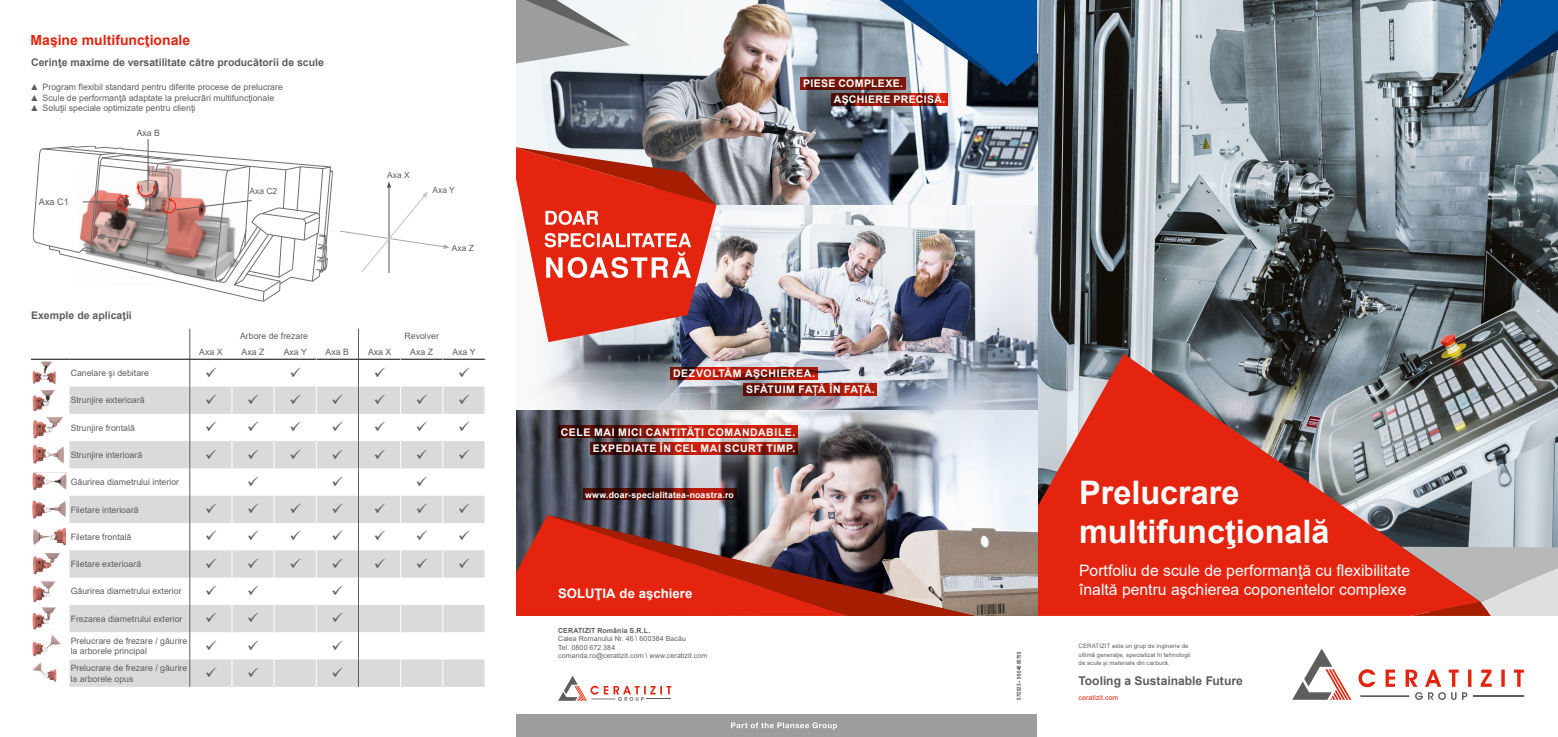
<style>
.page{position:relative;width:1558px;height:737px;background:#fff}
.page>*{position:absolute;margin:0;border:0;box-sizing:border-box;transform-origin:0 0}
.t1{font:700 32.46px/38.9px "Arial";color:#fff}
.t2{font:15.75px/18.9px "Arial";color:#fff}
.t3{font:700 14px "Arial";color:#e4240e}
.t4{font:700 13.12px "Arial";letter-spacing:.005em;color:#fff}
.t5{font:700 12.08px "Arial";color:#5e5e5d}
.t6{font:700 10.5px/16.4px "Arial";letter-spacing:.045em;color:#fff}
.t7{font:700 10.5px "Arial";color:#5e5e5d}
.t8{font:9.1px "Arial";color:#5e5e5d}
.t9{font:8.75px/10.5px "Arial";color:#5e5e5d}
.t10{font:700 8.75px "Arial";letter-spacing:.02em;color:#fff}
.t11{font:8.4px "Arial";color:#5e5e5d}
.t12{font:7px/8.4px "Arial";letter-spacing:.015em;color:#5e5e5d}
.t13{font:700 7px "Arial";letter-spacing:.015em;color:#5e5e5d}
.t14{font:6.91px "Arial";letter-spacing:.015em;color:#e4240e}
.t15{font:6.04px/8.7px "Arial";letter-spacing:.015em;color:#5e5e5d}
.t16{font:5.25px "Arial Narrow";letter-spacing:.02em;color:#000}
</style>
<div class="page">
<img style="left:1037px;top:0;width:521px;height:546px">
<svg style="left:1464px;top:0;width:94px;height:100px;background:#305f89"></svg>
<svg style="left:1480px;top:546px;width:78px;height:70px;background:#c7c6c7"></svg>
<svg style="left:1037px;top:354px;width:443px;height:262px;background:#bd554a"></svg>
<svg style="left:33px;top:145px;width:115px;height:100px"></svg>
<svg style="left:43px;top:147px;width:290px;height:155px"></svg>
<hr style="left:148px;top:139px;width:1px;height:52px;background:#5e5e5d">
<hr style="left:83px;top:202px;width:34px;height:1px;background:#5e5e5d">
<svg style="left:340px;top:181px;width:110px;height:92px"></svg>
<svg style="left:69px;top:386px;width:415px;height:300px;fill:#dadada"></svg>
<hr style="left:31px;top:359px;width:38px;height:1px;background:#000">
<svg style="left:274px;top:386px;width:1px;height:300px"></svg>
<hr style="left:190px;top:359px;width:42px;height:1px;background:#000">
<hr style="left:232px;top:359px;width:42px;height:1px;background:#000">
<hr style="left:274px;top:359px;width:42px;height:1px;background:#000">
<hr style="left:316px;top:359px;width:42px;height:1px;background:#000">
<hr style="left:358px;top:359px;width:43px;height:1px;background:#000">
<hr style="left:401px;top:359px;width:42px;height:1px;background:#000">
<hr style="left:443px;top:359px;width:42px;height:1px;background:#000">
<svg style="left:358px;top:329px;width:1px;height:357px"></svg>
<svg style="left:443px;top:359px;width:1px;height:327px"></svg>
<svg style="left:484px;top:359px;width:1px;height:327px"></svg>
<svg style="left:190px;top:329px;width:1px;height:357px"></svg>
<hr style="left:69px;top:359px;width:121px;height:1px;background:#000">
<img style="left:32px;top:362px;width:24px;height:22px">
<img style="left:32px;top:390px;width:23px;height:20px">
<img style="left:32px;top:417px;width:31px;height:21px">
<img style="left:32px;top:445px;width:32px;height:18px">
<img style="left:32px;top:473px;width:35px;height:17px">
<img style="left:32px;top:500px;width:34px;height:18px">
<img style="left:33px;top:528px;width:33px;height:17px">
<img style="left:33px;top:553px;width:27px;height:21px">
<img style="left:32px;top:581px;width:24px;height:21px">
<img style="left:32px;top:607px;width:24px;height:22px">
<img style="left:32px;top:635px;width:28px;height:22px">
<img style="left:32px;top:662px;width:24px;height:19px">
<svg style="left:1292px;top:648px;width:59px;height:51px"></svg>
<svg style="left:1358px;top:669px;width:166px;height:31px"></svg>
<img style="left:516px;top:0;width:521px;height:616px">
<svg style="left:800px;top:77px;width:105px;height:13px"></svg>
<svg style="left:831px;top:93px;width:117px;height:13px;background:#7d1508"></svg>
<svg style="left:670px;top:367px;width:147px;height:12px;background:#99180a"></svg>
<svg style="left:743px;top:383px;width:134px;height:13px;background:#8c1609"></svg>
<svg style="left:880px;top:0;width:157px;height:86px"></svg>
<svg style="left:558px;top:676px;width:113px;height:25px"></svg>
<svg style="left:516px;top:0;width:114px;height:63px"></svg>
<svg style="left:558px;top:425px;width:240px;height:13px;background:#971709"></svg>
<svg style="left:590px;top:442px;width:208px;height:13px;background:#861508"></svg>
<svg style="left:516px;top:515px;width:459px;height:101px;background:#aa4d44"></svg>
<svg style="left:582px;top:488px;width:154px;height:12px;background:#631006"></svg>
<div style="left:516px;top:715px;width:521px;height:22px;background:#9c9d9d"></div>
<svg style="left:731px;top:722px;width:106px;height:7px"></svg>
<svg style="left:516px;top:147px;width:200px;height:195px;background:#d65a4d"></svg>
<svg style="left:459px;top:394px;width:10px;height:10px"></svg>
<svg style="left:459px;top:421px;width:10px;height:10px"></svg>
<svg style="left:459px;top:449px;width:10px;height:9px"></svg>
<svg style="left:459px;top:503px;width:10px;height:10px"></svg>
<svg style="left:459px;top:531px;width:10px;height:9px"></svg>
<svg style="left:375px;top:359px;width:52px;height:327px"></svg>
<svg style="left:459px;top:558px;width:10px;height:10px"></svg>
<svg style="left:206px;top:359px;width:52px;height:327px"></svg>
<svg style="left:290px;top:359px;width:53px;height:327px"></svg>
<h3 class="t3" style="left:31px;top:30px;width:161px">Maşine multifuncţionale</h3>
<p class="t7" style="left:31px;top:55px;width:294px">Cerinţe maxime de versatilitate către producătorii de scule</p>
<p class="t9" style="left:30px;top:82px;width:254px">▲ Program flexibil standard pentru diferite procese de prelucrare</p>
<p class="t9" style="left:30px;top:92px;width:245px">▲ Scule de performanţă adaptate la prelucrări multifuncţionale</p>
<p class="t9" style="left:30px;top:103px;width:167px">▲ Soluţii speciale optimizate pentru clienţi</p>
<p class="t9" style="left:137px;top:127px;width:25px">Axa B</p>
<p class="t8" style="left:39px;top:195px;width:31px">Axa C1</p>
<p class="t7" style="left:31px;top:307px;width:102px">Exemple de aplicaţii</p>
<p class="t11" style="left:250px;top:186px;width:29px">Axa C2</p>
<p class="t11" style="left:387px;top:169px;width:24px">Axa X</p>
<p class="t11" style="left:432px;top:184px;width:24px">Axa Y</p>
<p class="t11" style="left:452px;top:242px;width:24px">Axa Z</p>
<p class="t9" style="left:240px;top:331px;width:70px">Arbore de frezare</p>
<p class="t9" style="left:404px;top:331px;width:36px">Revolver</p>
<p class="t9" style="left:71px;top:368px;width:80px">Canelare şi debitare</p>
<p class="t9" style="left:71px;top:395px;width:75px">Strunjire exterioară</p>
<p class="t9" style="left:71px;top:422px;width:66px">Strunjire frontală</p>
<p class="t9" style="left:71px;top:449px;width:73px">Strunjire interioară</p>
<p class="t9" style="left:71px;top:477px;width:110px">Găurirea diametrului interior</p>
<p class="t9" style="left:71px;top:504px;width:70px">Filetare interioară</p>
<p class="t9" style="left:71px;top:531px;width:62px">Filetare frontală</p>
<p class="t9" style="left:71px;top:558px;width:72px">Filetare exterioară</p>
<p class="t9" style="left:71px;top:586px;width:112px">Găurirea diametrului exterior</p>
<p class="t9" style="left:71px;top:613px;width:113px">Frezarea diametrului exterior</p>
<p class="t9" style="left:71px;top:635px;width:118px">Prelucrare de frezare / găurire la arborele principal</p>
<p class="t9" style="left:71px;top:662px;width:118px">Prelucrare de frezare / găurire la arborele opus</p>
<p class="t9" style="left:199px;top:346px;width:25px">Axa X</p>
<p class="t9" style="left:242px;top:346px;width:24px">Axa Z</p>
<p class="t9" style="left:284px;top:346px;width:25px">Axa Y</p>
<p class="t9" style="left:326px;top:346px;width:25px">Axa B</p>
<p class="t9" style="left:368px;top:346px;width:25px">Axa X</p>
<p class="t9" style="left:410px;top:346px;width:24px">Axa Z</p>
<p class="t9" style="left:452px;top:346px;width:25px">Axa Y</p>
<p class="t6" style="left:834px;top:75px;width:113px;text-indent:-31px">PIESE COMPLEXE.<br>AŞCHIERE PRECISĂ.</p>
<p class="t6" style="left:746px;top:365px;width:130px;text-indent:-73px">DEZVOLTĂM AŞCHIEREA.<br>SFĂTUIM FAȚĂ ÎN FAȚĂ.</p>
<p class="t6" style="left:561px;top:424px;width:236px;line-height:16.6px;text-align:right">CELE MAI MICI CANTITĂŢI COMANDABILE.<br>EXPEDIATE ÎN CEL MAI SCURT TIMP.</p>
<p class="t10" style="left:585px;top:488px;width:150px">www.doar-specialitatea-noastra.ro</p>
<h3 class="t4" style="left:558px;top:584px;width:136px">SOLUŢIA de aşchiere</h3>
<p class="t13" style="left:558px;top:625px;width:94px">CERATIZIT România S.R.L.</p>
<p class="t12" style="left:558px;top:634px;width:151px">Calea Romanului Nr. 46 \ 600384 Bacău<br>Tel. 0800 672 384<br>comanda.ro@ceratizit.com \ www.ceratizit.com</p>
<p class="t16" style="left:1015px;top:699px;width:50px;rotate:-90deg">07/2023 – 99 048 00755</p>
<h1 class="t1" style="left:1079px;top:473px;width:252px">Prelucrare multifuncţională</h1>
<h2 class="t2" style="left:1079px;top:561px;width:332px">Portfoliu de scule de performanţă cu flexibilitate înaltă pentru aşchierea coponentelor complexe</h2>
<p class="t15" style="left:1078px;top:641px;width:114px">CERATIZIT este un grup de inginerie de ultimă generaţie, specializat în tehnologii de scule și materiale din carbură.</p>
<h3 class="t5" style="left:1078px;top:672px;width:166px">Tooling a Sustainable Future</h3>
<p class="t14" style="left:1078px;top:692px;width:41px">ceratizit.com</p>
</div>
